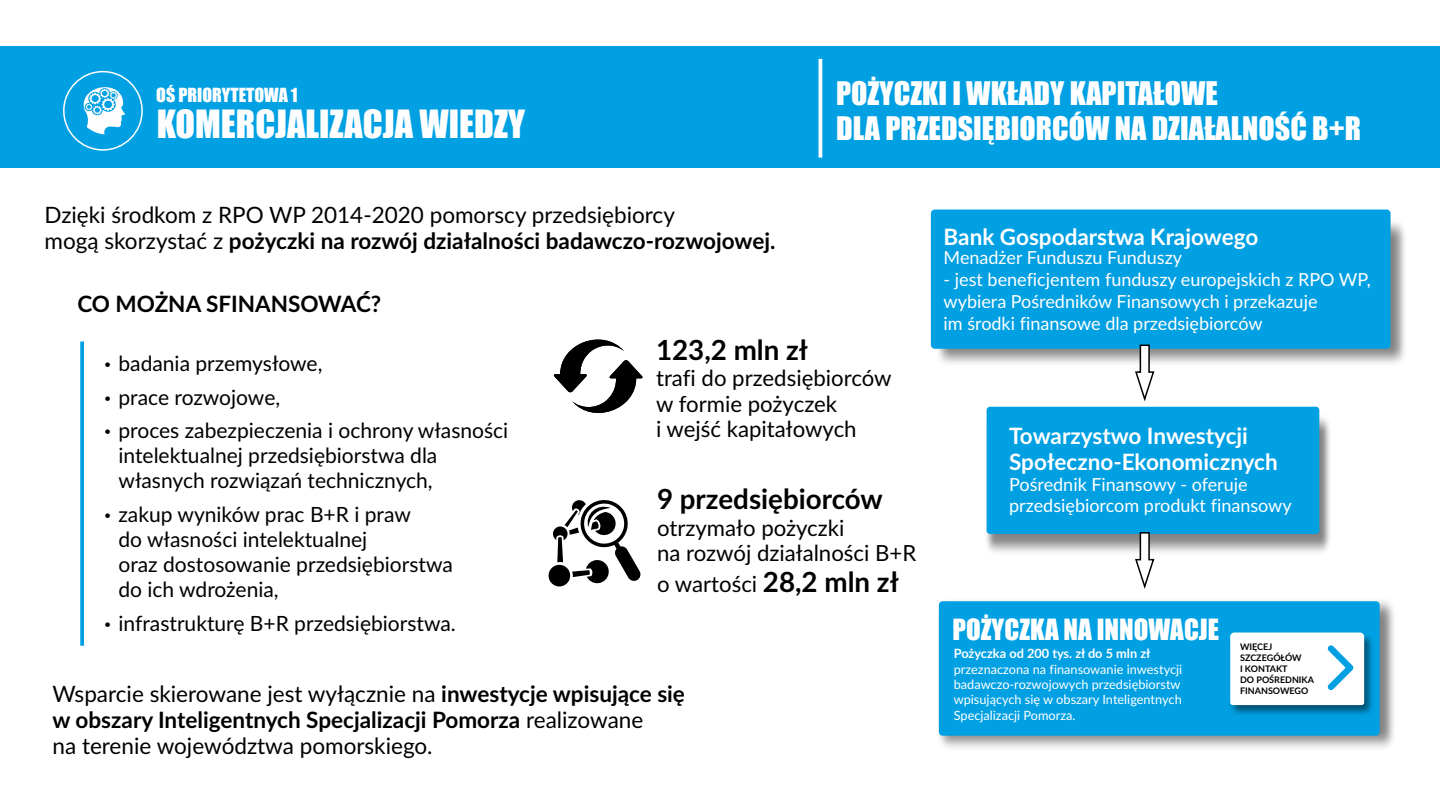
<style>
.page{position:relative;width:1440px;height:810px;background:#fff}
.page>*{position:absolute;margin:0;border:0;box-sizing:border-box;transform-origin:0 0}
.t1{font:36px "Impact";color:#fefefe}
.t2{font:30px/35.1px "Impact";color:#fff}
.t3{font:700 27.75px "Lato";color:#000}
.t4{font:27px "Impact";color:#fff}
.t5{font:22.5px/26px "Lato";color:#000}
.t6{font:700 22.5px/26px "Lato";color:#fff}
.t7{font:700 22.5px "Lato";color:#000}
.t8{font:22.2px/25.6px "Lato";color:#000}
.t9{font:21px/25.2px "Lato";color:#000}
.t10{font:18px/21.8px "Lato";color:#fff}
.t11{font:18px "Impact";color:#fefefe}
.t12{font:12.75px/15.3px "Lato";color:#fff}
.t13{font:700 12.75px "Lato";color:#fff}
.t14{font:700 9px/10.8px "Lato";color:#000}
.s1{font-weight:700}
.s2{font-family:"Ubuntu";font-size:17.85px}
.s3{font-weight:700;font-size:27.75px}
</style>
<div class="page">
<div style="left:0;top:47px;width:1439px;height:121px;background:#00a0e3"></div>
<div style="left:63px;top:71px;width:80px;height:80px;border:2px solid #fefefe;border-radius:50%"></div>
<svg style="left:84px;top:87px;width:41px;height:47px"></svg>
<svg style="left:553px;top:339px;width:90px;height:74px"></svg>
<svg style="left:548px;top:500px;width:93px;height:86px"></svg>
<svg style="left:818px;top:59px;width:4px;height:99px"></svg>
<img style="left:939px;top:600px;width:455px;height:148px">
<div style="left:938px;top:601px;width:441px;height:134px;background:#00a0e3;border-radius:4px"></div>
<img style="left:1231px;top:635px;width:142px;height:80px">
<div style="left:1230px;top:633px;width:134px;height:72px;background:#fff;border-radius:3px"></div>
<div style="left:1230px;top:632px;width:133px;height:72px;background:#fff;border-radius:3px"></div>
<svg style="left:1327px;top:645px;width:26px;height:45px"></svg>
<img style="left:938px;top:210px;width:467px;height:154px">
<div style="left:930px;top:209px;width:460px;height:140px;background:#00a0e3;border-radius:4px"></div>
<img style="left:986px;top:407px;width:344px;height:146px">
<div style="left:986px;top:407px;width:333px;height:127px;background:#00a0e3;border-radius:4px"></div>
<svg style="left:1133px;top:344px;width:22px;height:58px"></svg>
<svg style="left:1133px;top:532px;width:22px;height:57px"></svg>
<svg style="left:80px;top:341px;width:4px;height:304px"></svg>
<p class="t11" style="left:156px;top:88px;width:143px">OŚ PRIORYTETOWA 1</p>
<h1 class="t1" style="left:157px;top:109px;width:370px">KOMERCJALIZACJA WIEDZY</h1>
<p class="t5" style="left:44px;top:203px;width:732px">Dzięki środkom z RPO WP 2014-2020 pomorscy przedsiębiorcy<br>mogą skorzystać z <span class="s1">pożyczki na rozwój działalności badawczo-rozwojowej.</span></p>
<p class="t7" style="left:77px;top:294px;width:305px">CO MOŻNA SFINANSOWAĆ?</p>
<h2 class="t2" style="left:836px;top:77px;width:526px">POŻYCZKI I WKŁADY KAPITAŁOWE<br>DLA PRZEDSIĘBIORCÓW NA DZIAŁALNOŚĆ B+R</h2>
<p class="t6" style="left:943px;top:225px;width:316px">Bank Gospodarstwa Krajowego</p>
<p class="t10" style="left:943px;top:248px;width:240px">Menadżer Funduszu Funduszy</p>
<p class="t10" style="left:943px;top:270px;width:428px">- jest beneficjentem funduszy europejskich z RPO WP, wybiera Pośredników Finansowych i przekazuje<br>im środki finansowe dla przedsiębiorców</p>
<p class="t9" style="left:105px;top:352px;width:219px"><span class="s2">•</span> badania przemysłowe,</p>
<p class="t9" style="left:105px;top:385px;width:177px"><span class="s2">•</span> prace rozwojowe,</p>
<p class="t9" style="left:118px;top:419px;width:391px;text-indent:-14px"><span class="s2">•</span> proces zabezpieczenia i ochrony własności intelektualnej przedsiębiorstwa dla własnych rozwiązań technicznych,</p>
<p class="t9" style="left:118px;top:502px;width:336px;text-indent:-14px"><span class="s2">•</span> zakup wyników prac B+R i praw<br>do własności intelektualnej<br>oraz dostosowanie przedsiębiorstwa do ich wdrożenia,</p>
<p class="t9" style="left:105px;top:611px;width:353px"><span class="s2">•</span> infrastrukturę B+R przedsiębiorstwa.</p>
<h3 class="t3" style="left:656px;top:337px;width:153px">123,2 mln zł</h3>
<p class="t8" style="left:656px;top:367px;width:237px">trafi do przedsiębiorców w formie pożyczek<br>i wejść kapitałowych</p>
<h3 class="t3" style="left:657px;top:486px;width:227px">9 przedsiębiorców</h3>
<p class="t8" style="left:657px;top:516px;width:261px">otrzymało pożyczki<br>na rozwój działalności B+R</p>
<p class="t8" style="left:657px;top:572px;width:243px">o wartości <span class="s3">28,2 mln zł</span></p>
<p class="t5" style="left:52px;top:682px;width:634px">Wsparcie skierowane jest wyłącznie na <span class="s1">inwestycje wpisujące się w obszary Inteligentnych Specjalizacji Pomorza</span> realizowane<br>na terenie województwa pomorskiego.</p>
<p class="t6" style="left:1009px;top:424px;width:270px">Towarzystwo Inwestycji<br>Społeczno-Ekonomicznych</p>
<p class="t10" style="left:1009px;top:475px;width:284px;line-height:20.7px">Pośrednik Finansowy - oferuje przedsiębiorcom produkt finansowy</p>
<p class="t4" style="left:952px;top:618px;width:268px">POŻYCZKA NA INNOWACJE</p>
<p class="t13" style="left:953px;top:648px;width:198px">Pożyczka od 200 tys. zł do 5 mln zł</p>
<p class="t12" style="left:953px;top:662px;width:230px">przeznaczona na finansowanie inwestycji badawczo-rozwojowych przedsiębiorstw wpisujących się w obszary Inteligentnych Specjalizacji Pomorza.</p>
<p class="t14" style="left:1240px;top:642px;width:75px">WIĘCEJ<br>SZCZEGÓŁÓW<br>I KONTAKT<br>DO POŚREDNIKA<br>FINANSOWEGO</p>
</div>
